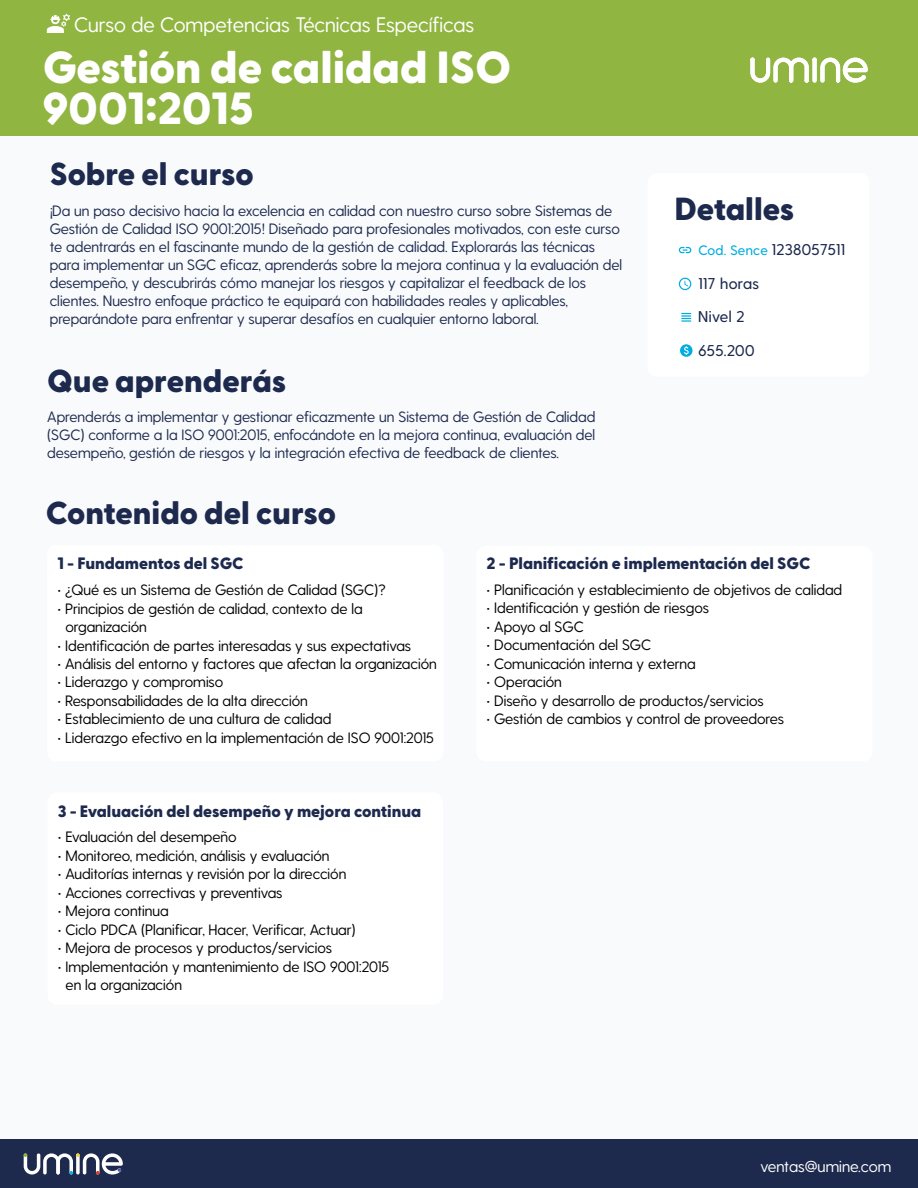
<style>
.page{position:relative;width:918px;height:1188px;background:#fff}
.page>*{position:absolute;margin:0;border:0;box-sizing:border-box;transform-origin:0 0}
.t1{font:800 45px/40.5px "Greycliff CF";color:#fff}
.t2{font:800 31.95px "Greycliff CF";color:#1d2a4e}
.t3{font:21px "Greycliff CF";color:#fff}
.t4{font:800 16.5px "Greycliff CF";color:#1d2a4e}
.t5{font:15.9px "Greycliff CF";color:#fff}
.t6{font:500 15.6px/33.3px "Greycliff CF";letter-spacing:.025em;color:#1d2a4e}
.t7{font:15px/18.5px "Greycliff CF";color:#000}
.t8{font:15px/18px "Greycliff CF";color:#1d2a4e}
.s1{font-size:13.8px;color:#00ade1}
</style>
<div class="page">
<div style="left:0;top:0;width:918px;height:137px;background:#90b541"></div>
<svg style="left:750px;top:58px;width:118px;height:25px"></svg>
<div style="left:0;top:137px;width:918px;height:1051px;background:#f9fafc"></div>
<div style="left:648px;top:173px;width:221px;height:204px;background:#fff;border-radius:9px"></div>
<div style="left:0;top:1140px;width:918px;height:48px;background:#1d2a4e"></div>
<svg style="left:24px;top:1153px;width:99px;height:22px"></svg>
<div style="left:47px;top:545px;width:396px;height:216px;background:#fff;border-radius:9px"></div>
<div style="left:47px;top:792px;width:396px;height:213px;background:#fff;border-radius:10px"></div>
<div style="left:476px;top:546px;width:396px;height:215px;background:#fff;border-radius:9px"></div>
<svg style="left:679px;top:278px;width:12px;height:12px"></svg>
<svg style="left:679px;top:247px;width:12px;height:6px"></svg>
<svg style="left:680px;top:344px;width:13px;height:13px"></svg>
<svg style="left:681px;top:313px;width:10px;height:9px"></svg>
<svg style="left:47px;top:14px;width:23px;height:19px"></svg>
<h3 class="t3" style="left:74px;top:13px;width:401px">Curso de Competencias Técnicas Específicas</h3>
<h1 class="t1" style="left:43px;top:45px;width:470px">Gestión de calidad ISO<br>9001:2015</h1>
<h2 class="t2" style="left:50px;top:150px;width:205px">Sobre el curso</h2>
<p class="t8" style="left:50px;top:202px;width:574px">¡Da un paso decisivo hacia la excelencia en calidad con nuestro curso sobre Sistemas de Gestión de Calidad ISO 9001:2015! Diseñado para profesionales motivados, con este curso te adentrarás en el fascinante mundo de la gestión de calidad. Explorarás las técnicas para implementar un SGC eficaz, aprenderás sobre la mejora continua y la evaluación del desempeño, y descubrirás cómo manejar los riesgos y capitalizar el feedback de los clientes. Nuestro enfoque práctico te equipará con habilidades reales y aplicables, preparándote para enfrentar y superar desafíos en cualquier entorno laboral.</p>
<h2 class="t2" style="left:47px;top:356px;width:241px">Que aprenderás</h2>
<p class="t8" style="left:47px;top:408px;width:550px;text-align:justify">Aprenderás a implementar y gestionar eficazmente un Sistema de Gestión de Calidad (SGC) conforme a la ISO 9001:2015, enfocándote en la mejora continua, evaluación del desempeño, gestión de riesgos y la integración efectiva de feedback de clientes.</p>
<h2 class="t2" style="left:674px;top:185px;width:121px">Detalles</h2>
<p class="t6" style="left:698px;top:232px;width:148px"><span class="s1">Cod. Sence</span> 1238057511</p>
<p class="t6" style="left:699px;top:266px;width:62px">117 horas</p>
<p class="t6" style="left:698px;top:300px;width:58px">Nivel 2<br>655.200</p>
<h2 class="t2" style="left:46px;top:488px;width:292px">Contenido del curso</h2>
<p class="t4" style="left:58px;top:551px;width:188px">1 - Fundamentos del SGC</p>
<p class="t7" style="left:58px;top:581px;width:330px">• ¿Qué es un Sistema de Gestión de Calidad (SGC)?</p>
<p class="t7" style="left:65px;top:599px;width:299px;text-indent:-8px">• Principios de gestión de calidad, contexto de la organización</p>
<p class="t7" style="left:58px;top:636px;width:355px">• Identificación de partes interesadas y sus expectativas</p>
<p class="t7" style="left:58px;top:654px;width:381px">• Análisis del entorno y factores que afectan la organización</p>
<p class="t7" style="left:58px;top:673px;width:167px">• Liderazgo y compromiso</p>
<p class="t7" style="left:58px;top:691px;width:252px">• Responsabilidades de la alta dirección</p>
<p class="t7" style="left:58px;top:710px;width:275px">• Establecimiento de una cultura de calidad</p>
<p class="t7" style="left:58px;top:728px;width:378px">• Liderazgo efectivo en la implementación de ISO 9001:2015</p>
<p class="t4" style="left:58px;top:798px;width:365px">3 - Evaluación del desempeño y mejora continua</p>
<p class="t7" style="left:58px;top:828px;width:180px">• Evaluación del desempeño</p>
<p class="t7" style="left:58px;top:846px;width:273px">• Monitoreo, medición, análisis y evaluación</p>
<p class="t7" style="left:58px;top:865px;width:290px">• Auditorías internas y revisión por la dirección</p>
<p class="t7" style="left:58px;top:883px;width:226px">• Acciones correctivas y preventivas</p>
<p class="t7" style="left:58px;top:902px;width:112px">• Mejora continua</p>
<p class="t7" style="left:58px;top:920px;width:299px">• Ciclo PDCA (Planificar, Hacer, Verificar, Actuar)</p>
<p class="t7" style="left:58px;top:939px;width:276px">• Mejora de procesos y productos/servicios</p>
<p class="t7" style="left:66px;top:957px;width:325px;text-indent:-8px">• Implementación y mantenimiento de ISO 9001:2015 en la organización</p>
<p class="t4" style="left:487px;top:550px;width:325px">2 - Planificación e implementación del SGC</p>
<p class="t7" style="left:487px;top:580px;width:357px">• Planificación y establecimiento de objetivos de calidad</p>
<p class="t7" style="left:487px;top:599px;width:224px">• Identificación y gestión de riesgos</p>
<p class="t7" style="left:487px;top:617px;width:99px">• Apoyo al SGC</p>
<p class="t7" style="left:487px;top:636px;width:166px">• Documentación del SGC</p>
<p class="t7" style="left:487px;top:654px;width:211px">• Comunicación interna y externa</p>
<p class="t7" style="left:487px;top:673px;width:77px">• Operación</p>
<p class="t7" style="left:487px;top:691px;width:279px">• Diseño y desarrollo de productos/servicios</p>
<p class="t7" style="left:487px;top:710px;width:299px">• Gestión de cambios y control de proveedores</p>
<p class="t5" style="left:760px;top:1157px;width:132px">ventas@umine.com</p>
</div>
